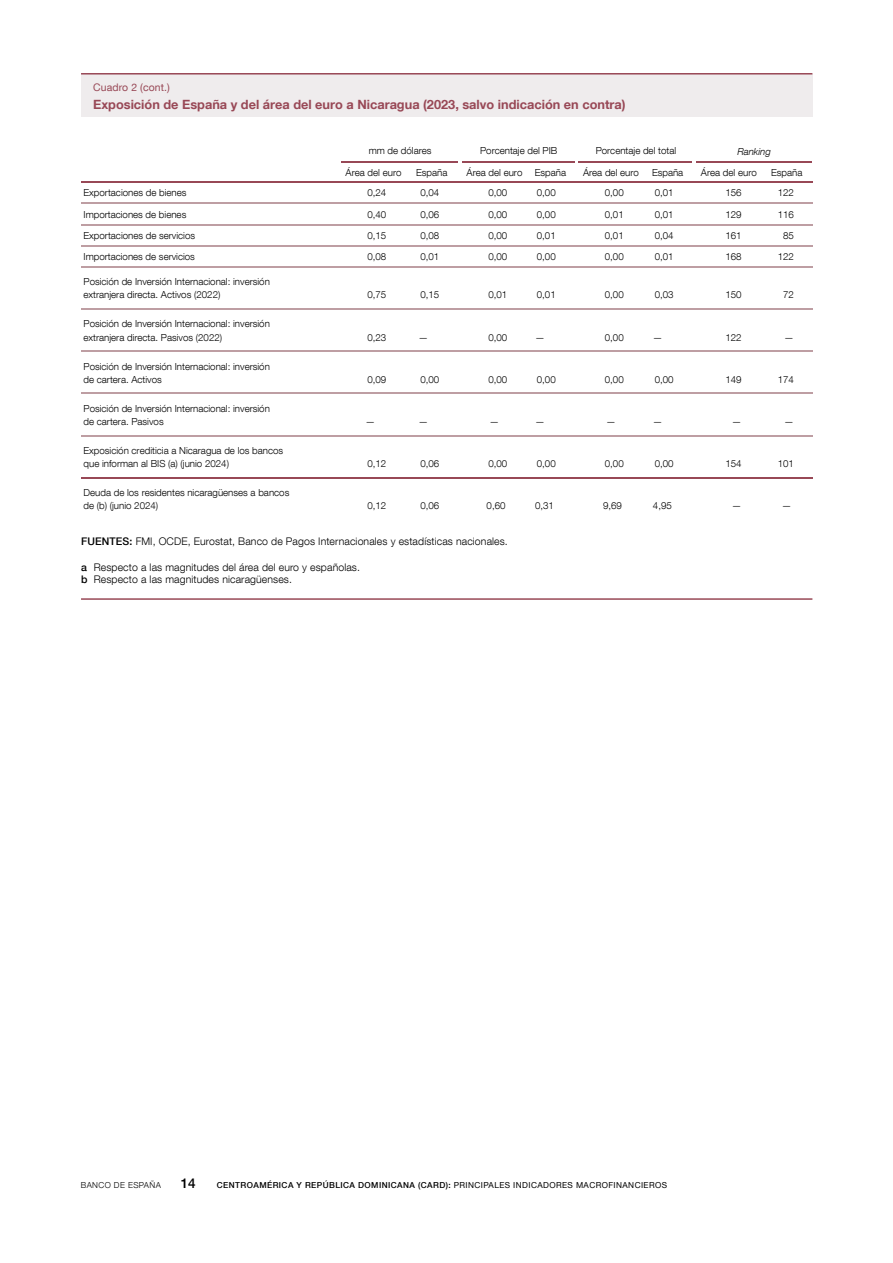
<style>
.page{position:relative;width:893px;height:1263px;background:#fff}
.page>*{position:absolute;margin:0;border:0;box-sizing:border-box;transform-origin:0 0}
.t1{font:500 13.5px "Bd E Neue Helvetica";color:#000}
.t2{font:700 12.75px "Bd E Neue Helvetica";color:#984856}
.t3{font:300 10.5px/12.6px "Bd E Neue Helvetica";letter-spacing:.01em;color:#000}
.t4{font:10.5px "Bd E Neue Helvetica";letter-spacing:.01em;color:#984856}
.t5{font:300 9.75px/13.2px "Bd E Neue Helvetica";color:#000}
.t6{font:italic 300 9.75px "Bd E Neue Helvetica";color:#000}
.t7{font:500 8.25px "Bd E Neue Helvetica";letter-spacing:.05em;color:#000}
.t8{font:300 8.25px "Bd E Neue Helvetica";letter-spacing:.05em;color:#000}
.s1{font-weight:500}
.s2{font-weight:400}
</style>
<div class="page">
<hr style="left:81px;top:598px;width:731px;height:2px;background:#984856">
<div style="left:81px;top:74px;width:731px;height:42px;background:#efeced"></div>
<hr style="left:81px;top:73px;width:731px;height:2px;background:#984856">
<hr style="left:341px;top:161px;width:117px;height:2px;background:#984856">
<hr style="left:462px;top:161px;width:112px;height:2px;background:#984856">
<hr style="left:579px;top:161px;width:113px;height:2px;background:#984856">
<hr style="left:81px;top:224px;width:260px;height:1px;background:#be9ea3">
<hr style="left:81px;top:245px;width:260px;height:2px;background:#be9ea3">
<hr style="left:81px;top:266px;width:260px;height:2px;background:#be9ea3">
<hr style="left:81px;top:308px;width:260px;height:2px;background:#be9ea3">
<hr style="left:81px;top:351px;width:324px;height:1px;background:#be9ea3">
<hr style="left:81px;top:393px;width:260px;height:1px;background:#be9ea3">
<hr style="left:81px;top:435px;width:260px;height:1px;background:#be9ea3">
<hr style="left:696px;top:161px;width:116px;height:2px;background:#984856">
<hr style="left:81px;top:181px;width:731px;height:2px;background:#984856">
<hr style="left:81px;top:203px;width:731px;height:1px;background:#be9ea3">
<hr style="left:341px;top:224px;width:471px;height:1px;background:#be9ea3">
<hr style="left:341px;top:245px;width:471px;height:2px;background:#be9ea3">
<hr style="left:341px;top:266px;width:471px;height:2px;background:#be9ea3">
<hr style="left:341px;top:308px;width:471px;height:2px;background:#be9ea3">
<hr style="left:405px;top:351px;width:407px;height:1px;background:#be9ea3">
<hr style="left:341px;top:393px;width:471px;height:1px;background:#be9ea3">
<hr style="left:341px;top:435px;width:471px;height:1px;background:#be9ea3">
<hr style="left:81px;top:477px;width:731px;height:1px;background:#984856">
<p class="t4" style="left:93px;top:81px;width:78px">Cuadro 2 (cont.)</p>
<p class="t2" style="left:93px;top:96px;width:534px">Exposición de España y del área del euro a Nicaragua (2023, salvo indicación en contra)</p>
<p class="t5" style="left:369px;top:144px;width:64px">mm de dólares</p>
<p class="t5" style="left:480px;top:144px;width:79px">Porcentaje del PIB</p>
<p class="t5" style="left:596px;top:144px;width:82px">Porcentaje del total</p>
<p class="t6" style="left:737px;top:145px;width:35px">Ranking</p>
<p class="t5" style="left:346px;top:166px;width:57px">Área del euro</p>
<p class="t5" style="left:416px;top:166px;width:33px">España</p>
<p class="t5" style="left:467px;top:166px;width:57px">Área del euro</p>
<p class="t5" style="left:535px;top:166px;width:33px">España</p>
<p class="t5" style="left:583px;top:166px;width:57px">Área del euro</p>
<p class="t5" style="left:652px;top:166px;width:33px">España</p>
<p class="t5" style="left:701px;top:166px;width:57px">Área del euro</p>
<p class="t5" style="left:771px;top:166px;width:33px">España</p>
<p class="t5" style="left:84px;top:186px;width:104px">Exportaciones de bienes</p>
<p class="t5" style="left:367px;top:186px;width:20px">0,24</p>
<p class="t5" style="left:420px;top:186px;width:20px">0,04</p>
<p class="t5" style="left:488px;top:186px;width:20px">0,00</p>
<p class="t5" style="left:537px;top:186px;width:20px">0,00</p>
<p class="t5" style="left:605px;top:186px;width:20px">0,00</p>
<p class="t5" style="left:655px;top:186px;width:20px">0,01</p>
<p class="t5" style="left:725px;top:186px;width:18px">156</p>
<p class="t5" style="left:778px;top:186px;width:18px">122</p>
<p class="t5" style="left:84px;top:207px;width:104px">Importaciones de bienes</p>
<p class="t5" style="left:367px;top:207px;width:20px">0,40</p>
<p class="t5" style="left:420px;top:207px;width:20px">0,06</p>
<p class="t5" style="left:488px;top:207px;width:20px">0,00</p>
<p class="t5" style="left:537px;top:207px;width:20px">0,00</p>
<p class="t5" style="left:605px;top:207px;width:20px">0,01</p>
<p class="t5" style="left:655px;top:207px;width:20px">0,01</p>
<p class="t5" style="left:725px;top:207px;width:18px">129</p>
<p class="t5" style="left:778px;top:207px;width:18px">116</p>
<p class="t5" style="left:84px;top:229px;width:113px">Exportaciones de servicios</p>
<p class="t5" style="left:367px;top:229px;width:20px">0,15</p>
<p class="t5" style="left:420px;top:229px;width:20px">0,08</p>
<p class="t5" style="left:488px;top:229px;width:20px">0,00</p>
<p class="t5" style="left:537px;top:229px;width:20px">0,01</p>
<p class="t5" style="left:605px;top:229px;width:20px">0,01</p>
<p class="t5" style="left:655px;top:229px;width:20px">0,04</p>
<p class="t5" style="left:725px;top:229px;width:18px">161</p>
<p class="t5" style="left:783px;top:229px;width:12px">85</p>
<p class="t5" style="left:84px;top:250px;width:113px">Importaciones de servicios</p>
<p class="t5" style="left:367px;top:250px;width:20px">0,08</p>
<p class="t5" style="left:420px;top:250px;width:20px">0,01</p>
<p class="t5" style="left:488px;top:250px;width:20px">0,00</p>
<p class="t5" style="left:537px;top:250px;width:20px">0,00</p>
<p class="t5" style="left:605px;top:250px;width:20px">0,00</p>
<p class="t5" style="left:655px;top:250px;width:20px">0,01</p>
<p class="t5" style="left:725px;top:250px;width:18px">168</p>
<p class="t5" style="left:778px;top:250px;width:18px">122</p>
<p class="t5" style="left:84px;top:275px;width:188px">Posición de Inversión Internacional: inversión extranjera directa. Activos (2022)</p>
<p class="t5" style="left:367px;top:288px;width:20px">0,75</p>
<p class="t5" style="left:420px;top:288px;width:20px">0,15</p>
<p class="t5" style="left:488px;top:288px;width:20px">0,01</p>
<p class="t5" style="left:537px;top:288px;width:20px">0,01</p>
<p class="t5" style="left:605px;top:288px;width:20px">0,00</p>
<p class="t5" style="left:655px;top:288px;width:20px">0,03</p>
<p class="t5" style="left:725px;top:288px;width:18px">150</p>
<p class="t5" style="left:783px;top:288px;width:12px">72</p>
<p class="t5" style="left:84px;top:317px;width:188px">Posición de Inversión Internacional: inversión extranjera directa. Pasivos (2022)</p>
<p class="t5" style="left:84px;top:359px;width:188px">Posición de Inversión Internacional: inversión de cartera. Activos</p>
<p class="t5" style="left:84px;top:401px;width:188px">Posición de Inversión Internacional: inversión de cartera. Pasivos</p>
<p class="t5" style="left:84px;top:443px;width:201px">Exposición crediticia a Nicaragua de los bancos que informan al BIS (a) (junio 2024)</p>
<p class="t5" style="left:84px;top:486px;width:207px">Deuda de los residentes nicaragüenses a bancos de (b) (junio 2024)</p>
<p class="t5" style="left:367px;top:330px;width:20px">0,23</p>
<p class="t5" style="left:419px;top:330px;width:11px">—</p>
<p class="t5" style="left:488px;top:330px;width:20px">0,00</p>
<p class="t5" style="left:535px;top:330px;width:11px">—</p>
<p class="t5" style="left:605px;top:330px;width:20px">0,00</p>
<p class="t5" style="left:653px;top:330px;width:11px">—</p>
<p class="t5" style="left:725px;top:330px;width:18px">122</p>
<p class="t5" style="left:784px;top:330px;width:11px">—</p>
<p class="t5" style="left:367px;top:372px;width:20px">0,09</p>
<p class="t5" style="left:420px;top:372px;width:20px">0,00</p>
<p class="t5" style="left:488px;top:372px;width:20px">0,00</p>
<p class="t5" style="left:537px;top:372px;width:20px">0,00</p>
<p class="t5" style="left:605px;top:372px;width:20px">0,00</p>
<p class="t5" style="left:655px;top:372px;width:20px">0,00</p>
<p class="t5" style="left:725px;top:372px;width:18px">149</p>
<p class="t5" style="left:778px;top:372px;width:18px">174</p>
<p class="t5" style="left:366px;top:414px;width:11px">—</p>
<p class="t5" style="left:419px;top:414px;width:11px">—</p>
<p class="t5" style="left:490px;top:414px;width:11px">—</p>
<p class="t5" style="left:535px;top:414px;width:11px">—</p>
<p class="t5" style="left:606px;top:414px;width:11px">—</p>
<p class="t5" style="left:653px;top:414px;width:11px">—</p>
<p class="t5" style="left:732px;top:414px;width:11px">—</p>
<p class="t5" style="left:784px;top:414px;width:11px">—</p>
<p class="t5" style="left:367px;top:457px;width:20px">0,12</p>
<p class="t5" style="left:420px;top:457px;width:20px">0,06</p>
<p class="t5" style="left:488px;top:457px;width:20px">0,00</p>
<p class="t5" style="left:537px;top:457px;width:20px">0,00</p>
<p class="t5" style="left:605px;top:457px;width:20px">0,00</p>
<p class="t5" style="left:655px;top:457px;width:20px">0,00</p>
<p class="t5" style="left:725px;top:457px;width:18px">154</p>
<p class="t5" style="left:778px;top:457px;width:18px">101</p>
<p class="t5" style="left:367px;top:499px;width:20px">0,12</p>
<p class="t5" style="left:420px;top:499px;width:20px">0,06</p>
<p class="t5" style="left:487px;top:499px;width:20px">0,60</p>
<p class="t5" style="left:535px;top:499px;width:20px">0,31</p>
<p class="t5" style="left:603px;top:499px;width:20px">9,69</p>
<p class="t5" style="left:653px;top:499px;width:20px">4,95</p>
<p class="t5" style="left:732px;top:499px;width:11px">—</p>
<p class="t5" style="left:782px;top:499px;width:11px">—</p>
<p class="t3" style="left:81px;top:535px;width:428px"><span class="s1">FUENTES:</span> FMI, OCDE, Eurostat, Banco de Pagos Internacionales y estadísticas nacionales.</p>
<p class="t3" style="left:81px;top:560px;width:280px"><span class="s1">a</span> Respecto a las magnitudes del área del euro y españolas. <span class="s1">b</span> Respecto a las magnitudes nicaragüenses.</p>
<p class="t8" style="left:81px;top:1180px;width:82px">BANCO DE ESPAÑA</p>
<h1 class="t1" style="left:181px;top:1175px;width:16px">14</h1>
<p class="t7" style="left:217px;top:1180px;width:452px">CENTROAMÉRICA Y REPÚBLICA DOMINICANA (CARD): <span class="s2">PRINCIPALES INDICADORES MACROFINANCIEROS</span></p>
</div>
